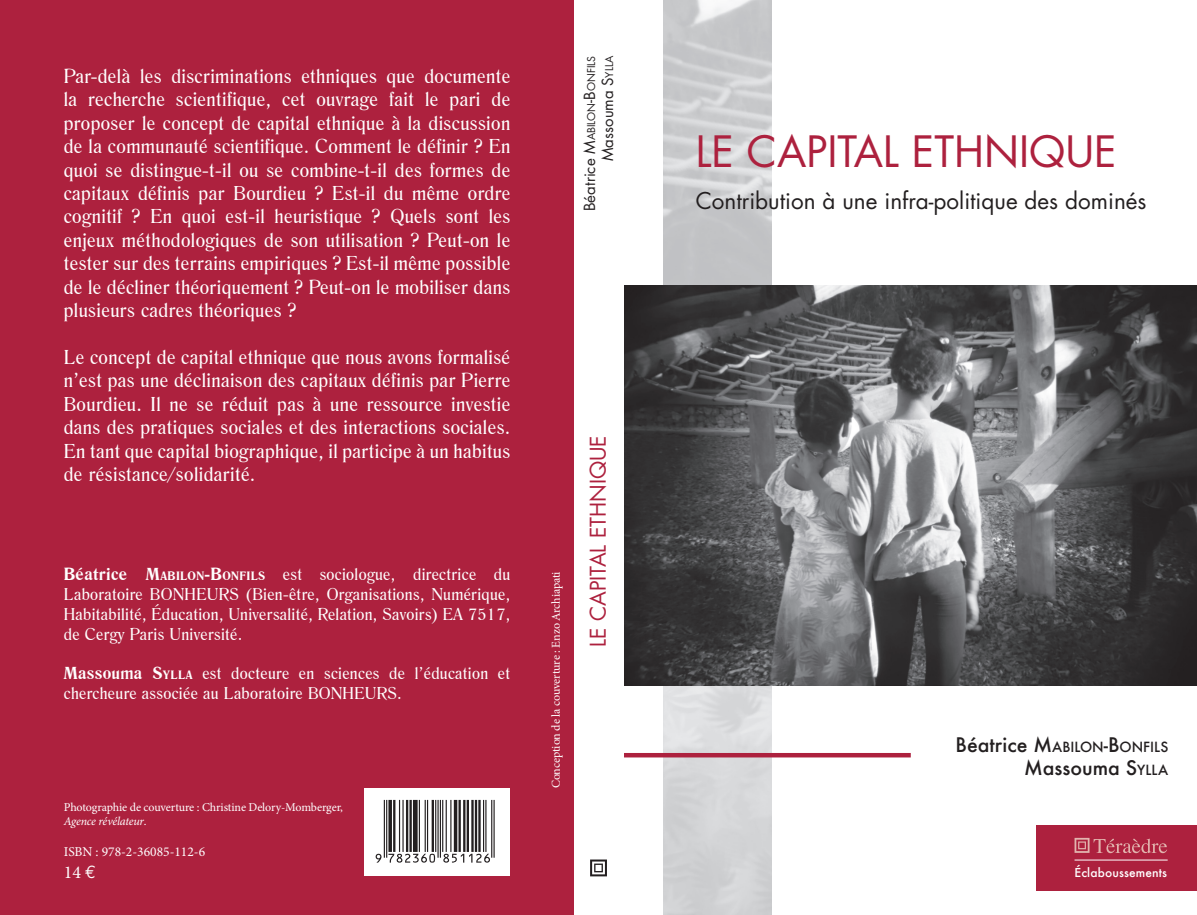
<style>
.page{position:relative;width:1197px;height:915px;background:#fff}
.page>*{position:absolute;margin:0;border:0;box-sizing:border-box;transform-origin:0 0}
.t1{font:42px "Futura";color:#ad213e}
.t2{font:22.5px "Futura";color:#231f20}
.t3{font:21.15px "Futura";color:#ad213e}
.t4{font:19.5px/23.4px "Romana BT";letter-spacing:.02em;color:#fff;text-align:justify}
.t5{font:500 19.5px "Futura";color:#231f20}
.t6{font:18px "Minion Pro";color:#fff}
.t7{font:16.5px/19.8px "Romana BT";letter-spacing:.02em;color:#fff;text-align:justify}
.t8{font:15px "Futura";color:#231f20}
.t9{font:500 13.65px "Futura";color:#231f20}
.t10{font:13.5px "Minion Pro";color:#fff}
.t11{font:12px/14.4px "Minion Pro";letter-spacing:-.01em;color:#fff}
.t12{font:500 12px "Futura";letter-spacing:.01em;color:#fff}
.t13{font:10.5px "Futura";color:#231f20}
.s1{font-weight:700}
.s2{font-weight:700;font-size:11.55px}
.s3{font-style:italic}
.s4{font-family:"Euro Mono"}
.s5{font-size:15px}
.s6{font-style:inherit}
.s7{font-size:10.5px}
.s8{font-size:19.5px}
.s9{font-size:13.65px}
</style>
<div class="page">
<div style="left:0;top:0;width:574px;height:914px;background:#ad213e"></div>
<div style="left:365px;top:788px;width:145px;height:88px;background:#fff"></div>
<img style="left:663px;top:0;width:109px;height:914px">
<svg style="left:590px;top:859px;width:17px;height:17px"></svg>
<div style="left:624px;top:752px;width:287px;height:5px;background:#ad213e"></div>
<img style="left:624px;top:285px;width:573px;height:400px">
<div style="left:1036px;top:824px;width:161px;height:66px;background:#ad213e"></div>
<svg style="left:1074px;top:837px;width:93px;height:15px"></svg>
<hr style="left:1074px;top:859px;width:94px;height:1px;background:#fff">
<svg style="left:376px;top:799px;width:119px;height:63px"></svg>
<p class="t4" style="left:64px;top:64px;width:448px">Par-delà les discriminations ethniques que documente la recherche scientifique, cet ouvrage fait le pari de proposer le concept de capital ethnique à la discussion de la communauté scientifique. Comment le définir ? En quoi se distingue-t-il ou se combine-t-il des formes de capitaux définis par Bourdieu ? Est-il du même ordre cognitif ? En quoi est-il heuristique ? Quels sont les enjeux méthodologiques de son utilisation ? Peut-on le tester sur des terrains empiriques ? Est-il même possible de le décliner théoriquement ? Peut-on le mobiliser dans plusieurs cadres théoriques ?</p>
<p class="t4" style="left:64px;top:345px;width:448px">Le concept de capital ethnique que nous avons formalisé n’est pas une déclinaison des capitaux définis par Pierre Bourdieu. Il ne se réduit pas à une ressource investie dans des pratiques sociales et des interactions sociales.<br>En tant que capital biographique, il participe à un habitus de résistance/solidarité.</p>
<p class="t7" style="left:64px;top:564px;width:448px"><span class="s1">Béatrice</span> <span class="s1">M</span><span class="s2">ABILON</span><span class="s1">-B</span><span class="s2">ONFILS</span> est sociologue, directrice du Laboratoire BONHEURS (Bien-être, Organisations, Numérique, Habitabilité, Éducation, Universalité, Relation, Savoirs) EA 7517, de Cergy Paris Université.</p>
<p class="t7" style="left:64px;top:663px;width:448px"><span class="s1">Massouma</span> <span class="s1">S</span><span class="s2">YLLA</span> est docteure en sciences de l’éducation et chercheure associée au Laboratoire BONHEURS.</p>
<p class="t11" style="left:64px;top:799px;width:281px">Photographie de couverture : Christine Delory-Momberger,<br><span class="s3">Agence révélateur</span>.</p>
<p class="t10" style="left:64px;top:842px;width:143px">ISBN : 978-2-36085-112-6</p>
<p class="t6" style="left:64px;top:859px;width:34px">14 <span class="s4">€</span></p>
<p class="t13" style="left:585px;top:211px;width:156px;rotate:-90deg"><span class="s5">Béatrice</span> <span class="s5">M</span>ABILON<span class="s5">-B</span>ONFILS</p>
<p class="t8" style="left:598px;top:161px;width:106px;rotate:-90deg">Massouma <span class="s6">S</span><span class="s7">YLLA</span></p>
<p class="t11" style="left:549px;top:788px;width:218px;rotate:-90deg">Conception de la couverture : Enzo Archiapati</p>
<p class="t3" style="left:585px;top:646px;width:213px;rotate:-90deg">LE CAPITAL ETHNIQUE</p>
<h1 class="t1" style="left:696px;top:124px;width:422px">LE CAPITAL ETHNIQUE</h1>
<p class="t2" style="left:696px;top:186px;width:452px">Contribution à une infra-politique des dominés</p>
<p class="t9" style="left:956px;top:736px;width:214px"><span class="s8">Béatrice</span> <span class="s8">M</span>ABILON<span class="s8">-B</span>ONFILS</p>
<p class="t5" style="left:1024px;top:754px;width:146px">Massouma <span class="s6">S</span><span class="s9">YLLA</span></p>
<p class="t12" style="left:1074px;top:863px;width:94px">Éclaboussements</p>
</div>
